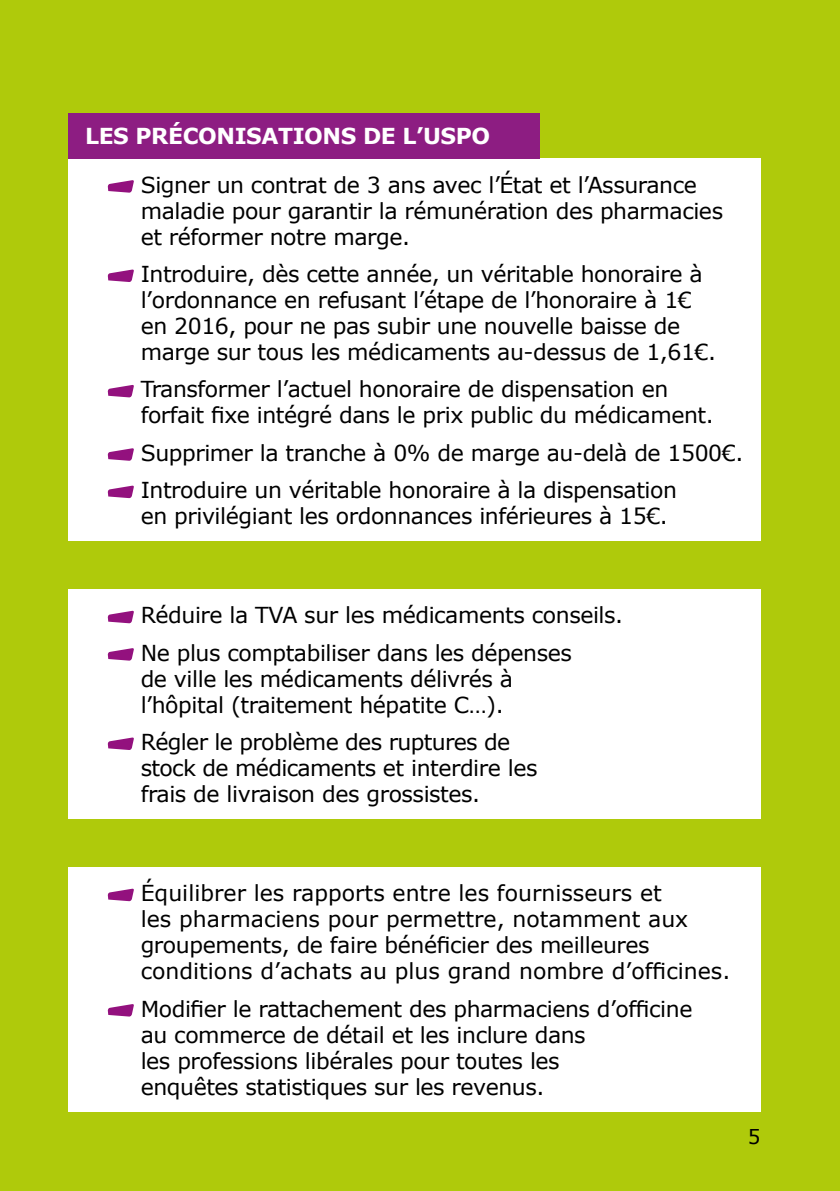
<style>
.page{position:relative;width:840px;height:1191px;background:#fff}
.page>*{position:absolute;margin:0;border:0;box-sizing:border-box;transform-origin:0 0}
.t1{font:22px/26px "Verdana";letter-spacing:-.02em;color:#000}
.t2{font:22px/26px "Verdana";color:#000}
.t3{font:700 22px "Verdana";letter-spacing:-.02em;color:#fff}
.t4{font:20px "Verdana";color:#000}
</style>
<div class="page">
<div style="left:0;top:0;width:839px;height:1191px;background:#afca0b"></div>
<div style="left:68px;top:159px;width:692px;height:382px;background:#fff"></div>
<svg style="left:107px;top:180px;width:27px;height:13px"></svg>
<svg style="left:107px;top:269px;width:27px;height:13px"></svg>
<svg style="left:107px;top:385px;width:27px;height:12px"></svg>
<svg style="left:107px;top:448px;width:27px;height:13px"></svg>
<svg style="left:107px;top:485px;width:27px;height:13px"></svg>
<div style="left:68px;top:589px;width:692px;height:230px;background:#fff"></div>
<svg style="left:107px;top:610px;width:27px;height:13px"></svg>
<svg style="left:107px;top:648px;width:27px;height:13px"></svg>
<svg style="left:107px;top:737px;width:27px;height:13px"></svg>
<div style="left:68px;top:867px;width:692px;height:244px;background:#fff"></div>
<svg style="left:107px;top:888px;width:27px;height:13px"></svg>
<svg style="left:107px;top:1004px;width:27px;height:12px"></svg>
<div style="left:68px;top:113px;width:471px;height:46px;background:#8d1d82"></div>
<p class="t3" style="left:85px;top:122px;width:406px">LES PRÉCONISATIONS DE L’USPO</p>
<p class="t1" style="left:141px;top:172px;width:583px">Signer un contrat de 3 ans avec l’État et l’Assurance maladie pour garantir la rémunération des pharmacies et réformer notre marge.</p>
<p class="t1" style="left:141px;top:261px;width:576px">Introduire, dès cette année, un véritable honoraire à l’ordonnance en refusant l’étape de l’honoraire à 1€ en 2016, pour ne pas subir une nouvelle baisse de marge sur tous les médicaments au-dessus de 1,61€.</p>
<p class="t1" style="left:141px;top:377px;width:574px">Transformer l’actuel honoraire de dispensation en forfait fixe intégré dans le prix public du médicament.</p>
<p class="t1" style="left:141px;top:434px;width:604px;line-height:37.4px">Supprimer la tranche à 0% de marge au-delà de 1500€.<br>Introduire un véritable honoraire à la dispensation</p>
<p class="t1" style="left:141px;top:503px;width:528px">en privilégiant les ordonnances inférieures à 15€.</p>
<p class="t1" style="left:141px;top:597px;width:484px;line-height:37.4px">Réduire la TVA sur les médicaments conseils.<br>Ne plus comptabiliser dans les dépenses</p>
<p class="t1" style="left:141px;top:666px;width:373px">de ville les médicaments délivrés à l’hôpital (traitement hépatite C…).</p>
<p class="t1" style="left:141px;top:729px;width:398px">Régler le problème des ruptures de stock de médicaments et interdire les frais de livraison des grossistes.</p>
<p class="t2" style="left:141px;top:880px;width:591px">Équilibrer les rapports entre les fournisseurs et<br>les pharmaciens pour permettre, notamment aux groupements, de faire bénéficier des meilleures conditions d’achats au plus grand nombre d’officines.</p>
<p class="t1" style="left:141px;top:996px;width:553px">Modifier le rattachement des pharmaciens d’officine au commerce de détail et les inclure dans<br>les professions libérales pour toutes les<br>enquêtes statistiques sur les revenus.</p>
<p class="t4" style="left:747px;top:1123px;width:14px">5</p>
</div>
